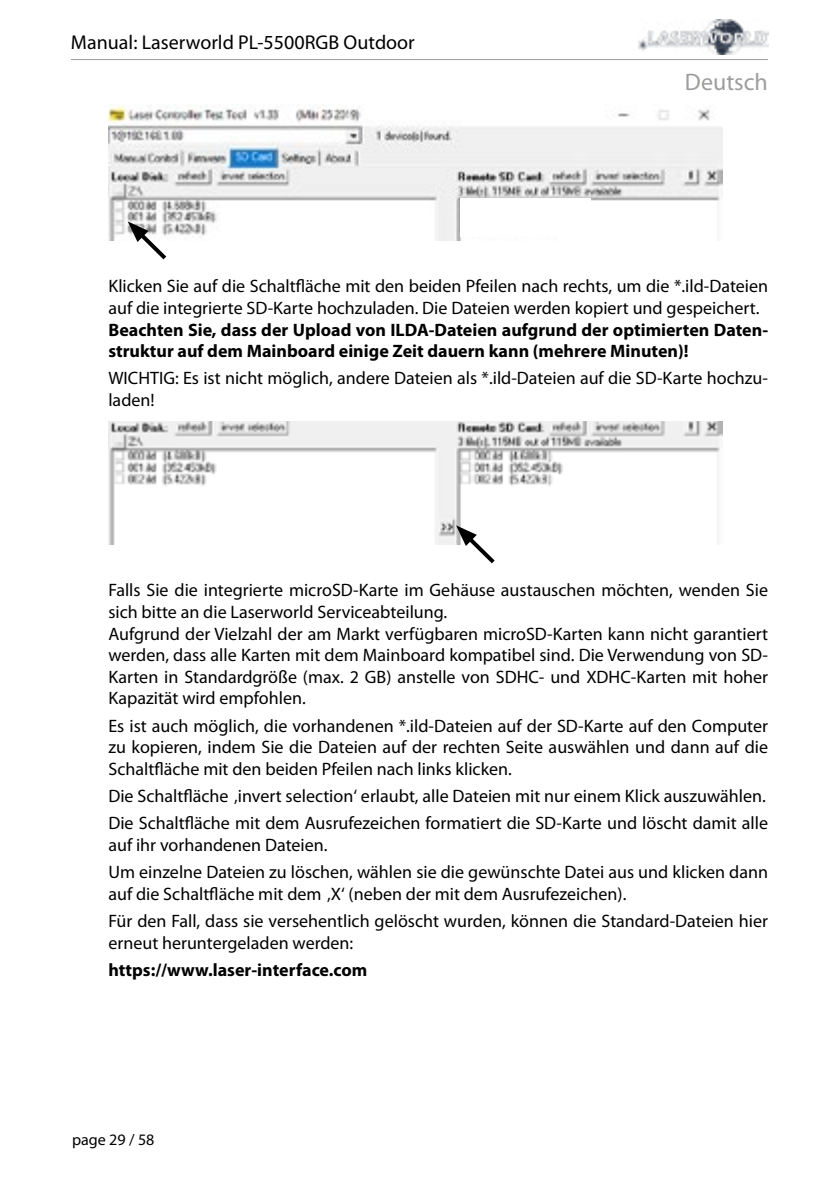
<style>
.page{position:relative;width:840px;height:1191px;background:#fff}
.page>*{position:absolute;margin:0;border:0;box-sizing:border-box;transform-origin:0 0}
.t1{font:24px "Myriad Pro";color:#9d9d9c}
.t2{font:20px "Myriad Pro";color:#000}
.t3{font:18px/21.6px "Myriad Pro";color:#000}
.t4{font:700 18px/21.6px "Myriad Pro";color:#000}
.t5{font:16px "Myriad Pro";color:#000}
</style>
<div class="page">
<hr style="left:71px;top:59px;width:696px;height:1px;background:#9d9d9c">
<img style="left:638px;top:20px;width:129px;height:35px">
<img style="left:108px;top:105px;width:614px;height:135px">
<div style="left:459px;top:199px;width:131px;height:38px;background:#fff"></div>
<svg style="left:128px;top:221px;width:42px;height:39px"></svg>
<img style="left:108px;top:421px;width:614px;height:123px">
<svg style="left:456px;top:525px;width:42px;height:39px"></svg>
<p class="t2" style="left:71px;top:30px;width:345px">Manual: Laserworld PL-5500RGB Outdoor</p>
<h1 class="t1" style="left:684px;top:67px;width:84px">Deutsch</h1>
<p class="t3" style="left:108px;top:275px;width:661px">Klicken Sie auf die Schaltfläche mit den beiden Pfeilen nach rechts, um die *.ild-Dateien auf die integrierte SD-Karte hochzuladen. Die Dateien werden kopiert und gespeichert.</p>
<p class="t4" style="left:108px;top:318px;width:661px">Beachten Sie, dass der Upload von ILDA-Dateien aufgrund der optimierten Daten&shy;struktur auf dem Mainboard einige Zeit dauern kann (mehrere Minuten)!</p>
<p class="t3" style="left:108px;top:367px;width:660px">WICHTIG: Es ist nicht möglich, andere Dateien als *.ild-Dateien auf die SD-Karte hochzu&shy;laden!</p>
<p class="t3" style="left:108px;top:579px;width:661px">Falls Sie die integrierte microSD-Karte im Gehäuse austauschen möchten, wenden Sie sich bitte an die Laserworld Serviceabteilung.<br>Aufgrund der Vielzahl der am Markt verfügbaren microSD-Karten kann nicht garantiert werden, dass alle Karten mit dem Mainboard kompatibel sind. Die Verwendung von SD-Karten in Standardgröße (max. 2 GB) anstelle von SDHC- und XDHC-Karten mit hoher Kapazität wird empfohlen.</p>
<p class="t3" style="left:108px;top:714px;width:660px;text-align:justify">Es ist auch möglich, die vorhandenen *.ild-Dateien auf der SD-Karte auf den Computer zu kopieren, indem Sie die Dateien auf der rechten Seite auswählen und dann auf die Schaltfläche mit den beiden Pfeilen nach links klicken.</p>
<p class="t3" style="left:108px;top:782px;width:660px;line-height:27.2px">Die Schaltfläche ‚invert selection‘ erlaubt, alle Dateien mit nur einem Klick auszuwählen.<br>Die Schaltfläche mit dem Ausrufezeichen formatiert die SD-Karte und löscht damit alle</p>
<p class="t3" style="left:108px;top:831px;width:660px;line-height:27.2px">auf ihr vorhandenen Dateien.<br>Um einzelne Dateien zu löschen, wählen sie die gewünschte Datei aus und klicken dann</p>
<p class="t3" style="left:108px;top:880px;width:660px;line-height:27.2px">auf die Schaltfläche mit dem ‚X‘ (neben der mit dem Ausrufezeichen).<br>Für den Fall, dass sie versehentlich gelöscht wurden, können die Standard-Dateien hier</p>
<p class="t3" style="left:108px;top:931px;width:246px">erneut heruntergeladen werden:</p>
<p class="t4" style="left:108px;top:958px;width:260px">https://www.laser-interface.com</p>
<p class="t5" style="left:72px;top:1129px;width:84px">page 29 / 58</p>
</div>
